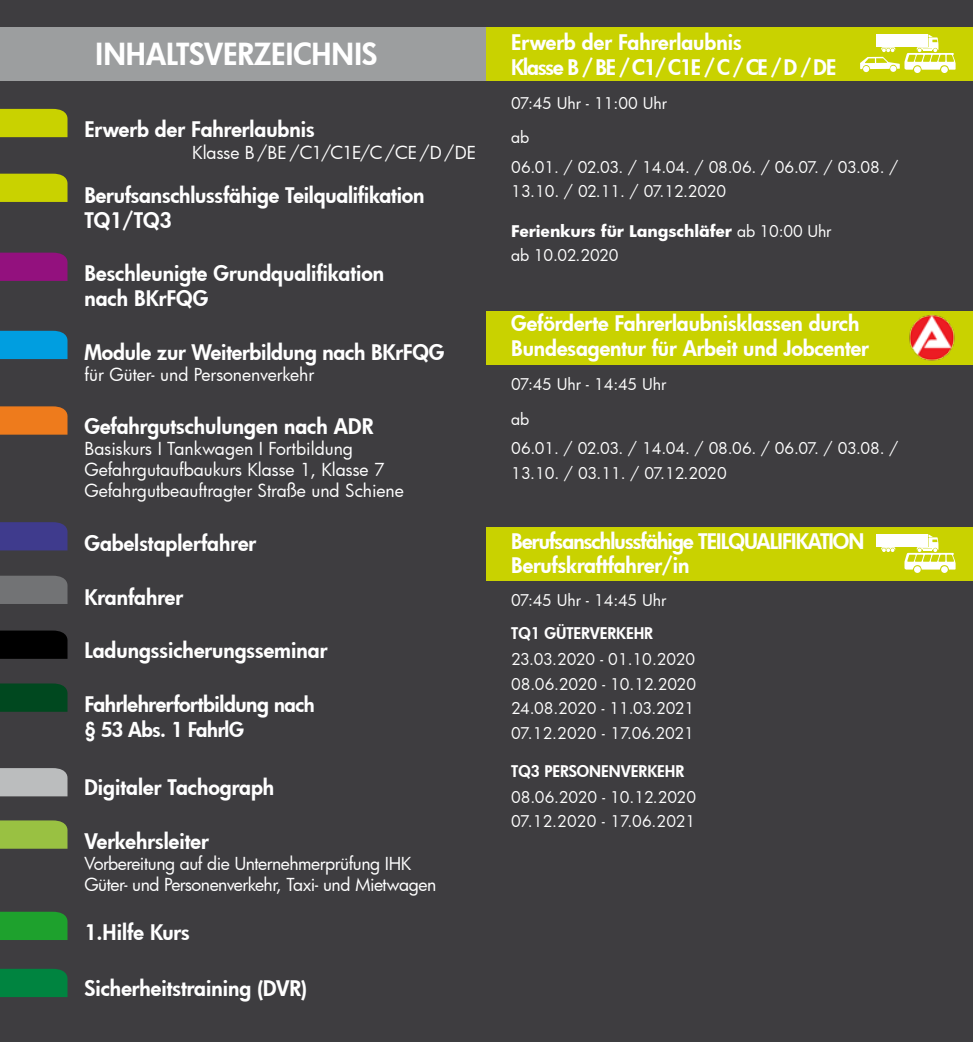
<style>
.page{position:relative;width:973px;height:1042px;background:#fff}
.page>*{position:absolute;margin:0;border:0;box-sizing:border-box;transform-origin:0 0}
.t1{font:800 29.75px "Futura";color:#fff}
.t2{font:800 21px/25.2px "Futura";letter-spacing:-.005em;color:#fff}
.t3{font:800 21px/24.5px "Futura";letter-spacing:-.04em;color:#fff}
.t4{font:800 20.12px "Futura";letter-spacing:-.02em;color:#fff}
.t5{font:17.5px/21px "Futura";letter-spacing:-.01em;color:#fff}
.t6{font:17.5px/21px "Futura";letter-spacing:-.03em;color:#fff}
.t7{font:15.75px/24.5px "Futura";color:#fff}
.t8{font:700 15.75px/24.5px "Futura";letter-spacing:-.01em;color:#fff}
.t9{font:800 15.75px "Futura";color:#fff}
.s1{font-weight:400}
.s2{font-size:20.12px}
</style>
<div class="page">
<div style="left:0;top:0;width:972px;height:1042px;background:#3e3d40"></div>
<div style="left:0;top:27px;width:486px;height:53px;background:#9c9e9f"></div>
<div style="left:0;top:253px;width:68px;height:28px;background:#93117e"></div>
<div style="left:0;top:174px;width:68px;height:28px;background:#c9d200"></div>
<div style="left:0;top:109px;width:68px;height:28px;background:#c9d200"></div>
<div style="left:0;top:331px;width:68px;height:28px;background:#009ee0"></div>
<div style="left:0;top:912px;width:68px;height:28px;background:#1ea12d"></div>
<div style="left:0;top:969px;width:68px;height:28px;background:#008440"></div>
<svg style="left:0;top:406px;width:68px;height:29px;background:#e5781d"></svg>
<div style="left:0;top:768px;width:68px;height:28px;background:#bbbdbe"></div>
<div style="left:0;top:522px;width:68px;height:28px;background:#3f3b8d"></div>
<div style="left:0;top:576px;width:68px;height:28px;background:#727375"></div>
<svg style="left:0;top:630px;width:68px;height:29px;background:#020202"></svg>
<svg style="left:0;top:683px;width:68px;height:29px;background:#024720"></svg>
<svg style="left:0;top:820px;width:68px;height:29px;background:#94ba41"></svg>
<div style="left:486px;top:311px;width:486px;height:54px;background:#c9d200"></div>
<div style="left:486px;top:27px;width:486px;height:54px;background:#c9d200"></div>
<div style="left:486px;top:527px;width:486px;height:53px;background:#c9d200"></div>
<div style="left:876px;top:534px;width:51px;height:12px;background:#fff"></div>
<svg style="left:881px;top:547px;width:14px;height:5px"></svg>
<svg style="left:904px;top:534px;width:51px;height:35px"></svg>
<svg style="left:940px;top:566px;width:7px;height:7px"></svg>
<svg style="left:913px;top:566px;width:7px;height:7px"></svg>
<svg style="left:860px;top:34px;width:95px;height:38px"></svg>
<svg style="left:862px;top:66px;width:7px;height:6px"></svg>
<img style="left:909px;top:315px;width:46px;height:46px">
<h1 class="t1" style="left:95px;top:34px;width:283px">INHALTSVERZEICHNIS</h1>
<p class="t2" style="left:511px;top:29px;width:326px">Erwerb der Fahrerlaubnis<br>Klasse B / BE / C1/ C1E / C / CE / D / DE</p>
<p class="t7" style="left:511px;top:86px;width:157px;line-height:34.5px">07:45 Uhr - 11:00 Uhr ab</p>
<p class="t7" style="left:511px;top:155px;width:389px">06.01. / 02.03. / 14.04. / 08.06. / 06.07. / 03.08. /<br>13.10. / 02.11. / 07.12.2020</p>
<p class="t8" style="left:511px;top:218px;width:321px">Ferienkurs für Langschläfer <span class="s1">ab 10:00 Uhr ab 10.02.2020</span></p>
<p class="t2" style="left:84px;top:116px;width:232px">Erwerb der Fahrerlaubnis</p>
<p class="t5" style="left:192px;top:142px;width:285px">Klasse B / BE / C1/C1E/C / CE / D / DE</p>
<p class="t2" style="left:84px;top:182px;width:341px">Berufsanschlussfähige Teilqualifikation<br>TQ1/TQ3</p>
<p class="t2" style="left:84px;top:261px;width:301px;line-height:24.5px">Beschleunigte Grundqualifikation nach BKrFQG</p>
<p class="t2" style="left:84px;top:339px;width:361px">Module zur Weiterbildung nach BKrFQG</p>
<p class="t5" style="left:84px;top:363px;width:231px">für Güter- und Personenverkehr</p>
<p class="t2" style="left:84px;top:413px;width:290px">Gefahrgutschulungen nach ADR</p>
<p class="t5" style="left:84px;top:438px;width:321px">Basiskurs I Tankwagen I Fortbildung<br>Gefahrgutaufbaukurs Klasse 1, Klasse 7<br>Gefahrgutbeauftragter Straße und Schiene</p>
<p class="t2" style="left:84px;top:530px;width:173px">Gabelstaplerfahrer</p>
<p class="t2" style="left:84px;top:584px;width:100px">Kranfahrer</p>
<p class="t2" style="left:84px;top:638px;width:244px">Ladungssicherungsseminar</p>
<p class="t2" style="left:84px;top:691px;width:232px">Fahrlehrerfortbildung <span class="s2">nach</span></p>
<p class="t4" style="left:84px;top:715px;width:161px">§ 53 Abs. 1 FahrlG</p>
<p class="t2" style="left:84px;top:774px;width:191px">Digitaler Tachograph</p>
<p class="t2" style="left:84px;top:828px;width:126px">Verkehrsleiter</p>
<p class="t6" style="left:84px;top:852px;width:353px">Vorbereitung auf die Unternehmerprüfung IHK<br>Güter- und Personenverkehr, Taxi- und Mietwagen</p>
<p class="t2" style="left:84px;top:919px;width:107px">1.Hilfe Kurs</p>
<p class="t2" style="left:84px;top:975px;width:224px">Sicherheitstraining (DVR)</p>
<p class="t2" style="left:511px;top:310px;width:359px">Geförderte Fahrerlaubnisklassen durch<br>Bundesagentur für Arbeit und Jobcenter</p>
<p class="t7" style="left:511px;top:367px;width:156px;line-height:34.5px">07:45 Uhr - 14:45 Uhr ab</p>
<p class="t7" style="left:511px;top:436px;width:389px">06.01. / 02.03. / 14.04. / 08.06. / 06.07. / 03.08. /<br>13.10. / 03.11. / 07.12.2020</p>
<p class="t3" style="left:511px;top:528px;width:354px">Berufsanschlussfähige tEILQUALIFIKATION<br>Berufskraftfahrer/in</p>
<p class="t7" style="left:511px;top:587px;width:156px">07:45 Uhr - 14:45 Uhr</p>
<p class="t9" style="left:511px;top:622px;width:143px">TQ1 GÜTERVERKEHR</p>
<p class="t7" style="left:511px;top:647px;width:186px;text-align:justify">23.03.2020 - 01.10.2020<br>08.06.2020 - 10.12.2020<br>24.08.2020 - 11.03.2021<br>07.12.2020 - 17.06.2021</p>
<p class="t9" style="left:511px;top:760px;width:174px">TQ3 PERSONENVERKEHR</p>
<p class="t7" style="left:511px;top:784px;width:186px">08.06.2020 - 10.12.2020<br>07.12.2020 - 17.06.2021</p>
</div>
